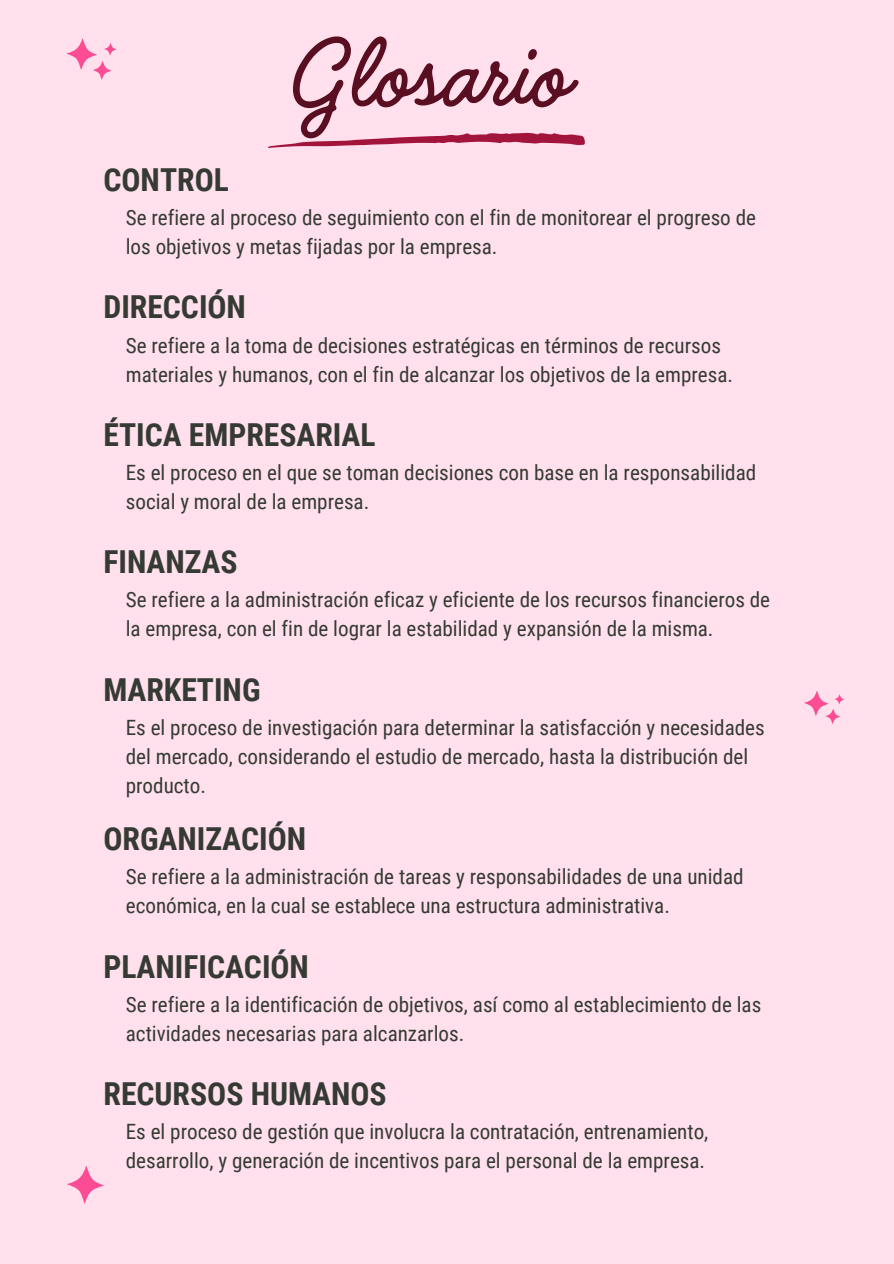
<style>
.page{position:relative;width:894px;height:1264px;background:#fff}
.page>*{position:absolute;margin:0;border:0;box-sizing:border-box;transform-origin:0 0}
.t1{font:113.55px "Handelson Three";color:#590e22}
.t2{font:700 31.65px "Roboto Condensed";color:#353a34}
.t3{font:21.15px/29px "Roboto Condensed";color:#353a34}
</style>
<div class="page">
<div style="left:0;top:0;width:893px;height:1263px;background:#ffe0ec"></div>
<svg style="left:804px;top:691px;width:40px;height:33px"></svg>
<svg style="left:67px;top:1166px;width:36px;height:38px"></svg>
<svg style="left:67px;top:39px;width:49px;height:41px"></svg>
<svg style="left:268px;top:132px;width:316px;height:15px"></svg>
<h1 class="t2" style="left:103px;top:161px;width:127px">CONTROL</h1>
<p class="t1" style="left:287px;top:14px;width:280px">Glosario</p>
<h2 class="t3" style="left:126px;top:203px;width:631px">Se refiere al proceso de seguimiento con el fin de monitorear el progreso de los objetivos y metas fijadas por la empresa.</h2>
<p class="t2" style="left:103px;top:289px;width:144px">DIRECCIÓN</p>
<p class="t3" style="left:126px;top:331px;width:608px">Se refiere a la toma de decisiones estratégicas en términos de recursos materiales y humanos, con el fin de alcanzar los objetivos de la empresa.</p>
<h2 class="t2" style="left:103px;top:416px;width:273px">ÉTICA EMPRESARIAL</h2>
<h2 class="t3" style="left:126px;top:458px;width:631px">Es el proceso en el que se toman decisiones con base en la responsabilidad social y moral de la empresa.</h2>
<p class="t2" style="left:103px;top:543px;width:135px">FINANZAS</p>
<p class="t3" style="left:126px;top:585px;width:645px">Se refiere a la administración eficaz y eficiente de los recursos financieros de la empresa, con el fin de lograr la estabilidad y expansión de la misma.</p>
<h2 class="t2" style="left:103px;top:671px;width:158px">MARKETING</h2>
<p class="t3" style="left:126px;top:713px;width:640px">Es el proceso de investigación para determinar la satisfacción y necesidades del mercado, considerando el estudio de mercado, hasta la distribución del producto.</p>
<p class="t2" style="left:103px;top:820px;width:204px">ORGANIZACIÓN</p>
<h2 class="t3" style="left:126px;top:862px;width:619px">Se refiere a la administración de tareas y responsabilidades de una unidad económica, en la cual se establece una estructura administrativa.</h2>
<h2 class="t2" style="left:103px;top:948px;width:207px">PLANIFICACIÓN</h2>
<p class="t3" style="left:126px;top:990px;width:637px">Se refiere a la identificación de objetivos, así como al establecimiento de las actividades necesarias para alcanzarlos.</p>
<p class="t2" style="left:103px;top:1075px;width:284px">RECURSOS HUMANOS</p>
<h2 class="t3" style="left:126px;top:1117px;width:584px">Es el proceso de gestión que involucra la contratación, entrenamiento, desarrollo, y generación de incentivos para el personal de la empresa.</h2>
</div>
